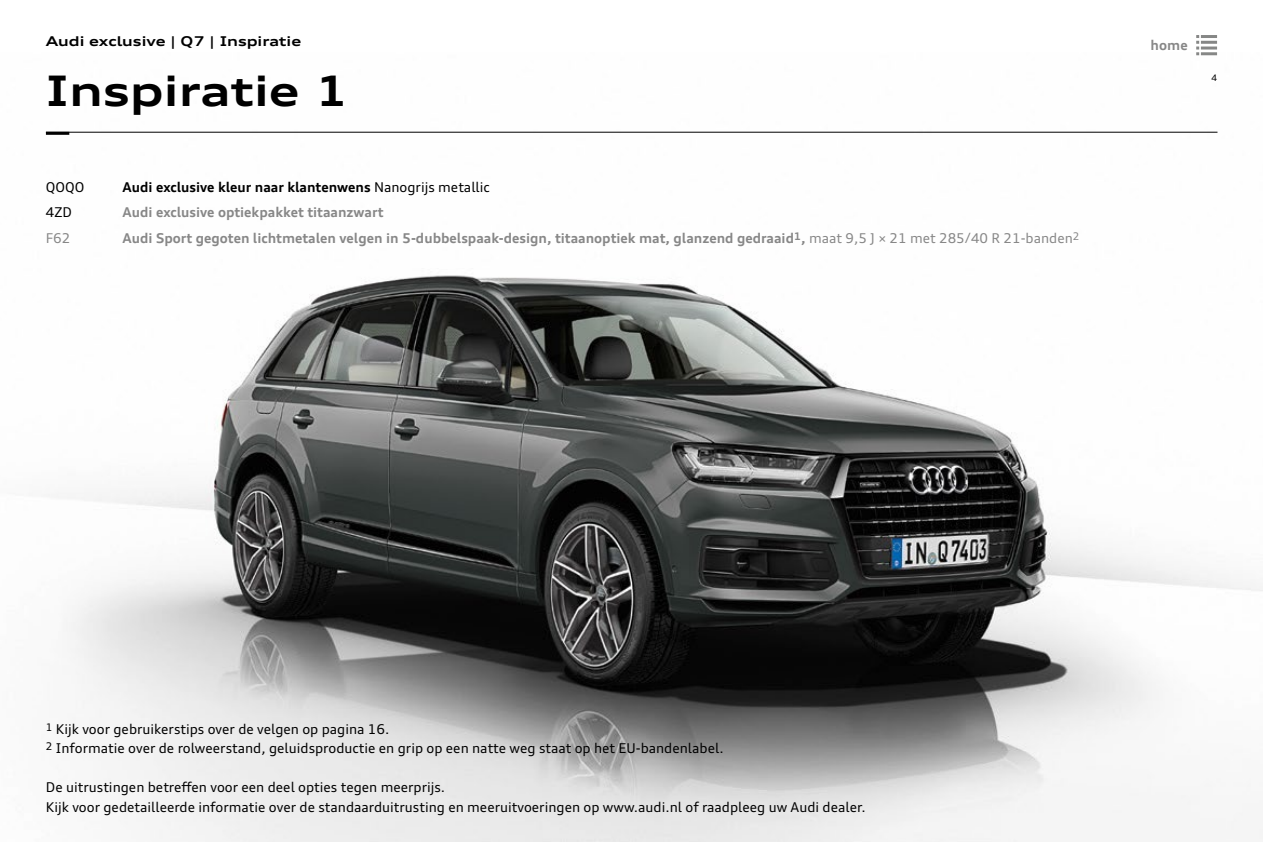
<style>
.page{position:relative;width:1263px;height:842px;background:#fff}
.page>*{position:absolute;margin:0;border:0;box-sizing:border-box;transform-origin:0 0}
.t1{font:700 expanded 42px "Audi Type";color:#000}
.t2{font:13.5px/19.5px "Audi Type";color:#000}
.t3{font:700 13.5px "Audi Type";color:#878787}
.t4{font:700 13.5px "Audi Type";color:#000}
.t5{font:700 expanded 13.5px "Audi Type";color:#000}
.t6{font:13.5px "Audi Type";color:#878787}
.t7{font:9px "Audi Type";color:#000}
.s1{font-weight:400}
</style>
<div class="page">
<img style="left:45px;top:52px;width:1218px;height:790px">
<hr style="left:1201px;top:35px;width:16px;height:3px;background:#868786">
<hr style="left:1201px;top:41px;width:16px;height:3px;background:#868786">
<hr style="left:1201px;top:47px;width:16px;height:3px;background:#868786">
<hr style="left:1201px;top:52px;width:16px;height:3px;background:#868786">
<svg style="left:1196px;top:35px;width:3px;height:20px"></svg>
<hr style="left:46px;top:132px;width:1171px;height:1px;background:#000">
<hr style="left:46px;top:132px;width:23px;height:3px;background:#000">
<p class="t5" style="left:46px;top:33px;width:257px">Audi exclusive | Q7 | Inspiratie</p>
<p class="t3" style="left:1150px;top:36px;width:39px">home</p>
<h1 class="t1" style="left:46px;top:65px;width:305px">Inspiratie 1</h1>
<p class="t7" style="left:1211px;top:72px;width:7px">4</p>
<p class="t2" style="left:46px;top:177px;width:40px">QOQO</p>
<p class="t4" style="left:122px;top:179px;width:369px">Audi exclusive kleur naar klantenwens <span class="s1">Nanogrijs metallic</span></p>
<p class="t2" style="left:46px;top:203px;width:28px">4ZD</p>
<p class="t3" style="left:122px;top:204px;width:263px">Audi exclusive optiekpakket titaanzwart</p>
<p class="t6" style="left:46px;top:230px;width:26px">F62</p>
<p class="t3" style="left:122px;top:230px;width:959px">Audi Sport gegoten lichtmetalen velgen in 5-dubbelspaak-design, titaanoptiek mat, glanzend gedraaid<sup>1</sup>, <span class="s1">maat 9,5 J × 21 met 285/40 R 21-banden</span><sup>2</sup></p>
<p class="t2" style="left:46px;top:719px;width:679px"><sup>1</sup> Kijk voor gebruikerstips over de velgen op pagina 16.<br><sup>2</sup> Informatie over de rolweerstand, geluidsproductie en grip op een natte weg staat op het EU-bandenlabel.</p>
<p class="t2" style="left:46px;top:777px;width:821px">De uitrustingen betreffen voor een deel opties tegen meerprijs.<br>Kijk voor gedetailleerde informatie over de standaarduitrusting en meeruitvoeringen op www.audi.nl of raadpleeg uw Audi dealer.</p>
</div>
